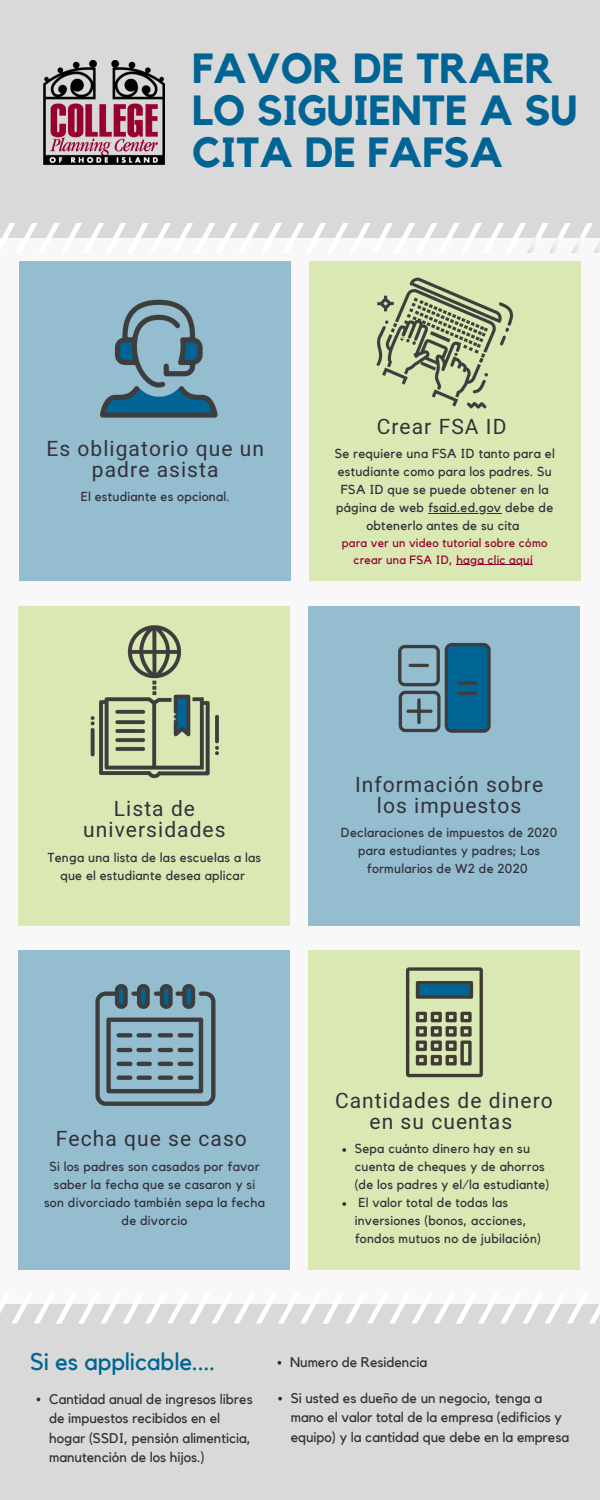
<style>
.page{position:relative;width:600px;height:1500px;background:#fff}
.page>*{position:absolute;margin:0;border:0;box-sizing:border-box;transform-origin:0 0}
.t1{font:700 42px/42px "Kollektif";color:#006594}
.t2{font:24px "Kollektif";color:#006594}
.t3{font:21px/21px "Heebo";letter-spacing:.05em;color:#34313a;text-align:center}
.t4{font:14px/19.5px "Kollektif";color:#34313a}
.t5{font:13px/18px "Kollektif";letter-spacing:.02em;color:#34313a;text-align:center}
.t6{font:12px/16.5px "Kollektif";letter-spacing:.02em;color:#98002e;text-align:center}
</style>
<div class="page">
<div style="left:0;top:238px;width:600px;height:1070px;background:#f8f8f8"></div>
<div style="left:0;top:1305px;width:600px;height:195px;background:#d9d9d9"></div>
<div style="left:19px;top:262px;width:272px;height:319px;background:#94bdd0"></div>
<div style="left:0;top:0;width:600px;height:238px;background:#d9d9d9"></div>
<div style="left:309px;top:262px;width:271px;height:319px;background:#dae8b4"></div>
<svg style="left:2px;top:223px;width:598px;height:30px"></svg>
<svg style="left:0;top:1304px;width:600px;height:20px"></svg>
<div style="left:19px;top:606px;width:271px;height:319px;background:#dae8b4"></div>
<div style="left:308px;top:606px;width:272px;height:319px;background:#94bdd0"></div>
<div style="left:19px;top:950px;width:271px;height:320px;background:#94bdd0"></div>
<div style="left:308px;top:950px;width:272px;height:320px;background:#dae8b4"></div>
<img style="left:376px;top:278px;width:138px;height:131px">
<img style="left:90px;top:625px;width:129px;height:154px">
<img style="left:398px;top:642px;width:93px;height:91px">
<img style="left:95px;top:984px;width:121px;height:122px">
<img style="left:405px;top:967px;width:78px;height:110px">
<img style="left:44px;top:60px;width:121px;height:105px">
<img style="left:100px;top:299px;width:118px;height:119px">
<svg style="left:342px;top:1148px;width:4px;height:4px"></svg>
<svg style="left:342px;top:1202px;width:4px;height:4px"></svg>
<hr style="left:428px;top:513px;width:73px;height:1px;background:#34313a">
<hr style="left:456px;top:564px;width:50px;height:1px;background:#98002e">
<svg style="left:506px;top:564px;width:27px;height:1px"></svg>
<svg style="left:278px;top:1397px;width:4px;height:4px"></svg>
<svg style="left:278px;top:1361px;width:3px;height:4px"></svg>
<p class="t1" style="left:192px;top:49px;width:387px">FAVOR DE TRAER<br>LO SIGUIENTE A SU<br>CITA DE FAFSA</p>
<p class="t3" style="left:46px;top:439px;width:219px">Es obligatorio que un padre asista</p>
<p class="t5" style="left:81px;top:488px;width:151px">El estudiante es opcional.</p>
<p class="t3" style="left:377px;top:417px;width:131px">Crear FSA ID</p>
<p class="t5" style="left:335px;top:445px;width:222px">Se requiere una FSA ID tanto para el estudiante como para los padres. Su<br>FSA ID que se puede obtener en la página de web fsaid.ed.gov debe de obtenerlo antes de su cita</p>
<p class="t6" style="left:342px;top:535px;width:207px">para ver un video tutorial sobre cómo crear una FSA ID, haga clic aquí</p>
<p class="t3" style="left:83px;top:799px;width:144px">Lista de universidades</p>
<p class="t5" style="left:48px;top:849px;width:215px">Tenga una lista de las escuelas a las que el estudiante desea aplicar</p>
<p class="t3" style="left:355px;top:775px;width:190px">Información sobre los impuestos</p>
<p class="t5" style="left:341px;top:824px;width:218px">Declaraciones de impuestos de 2020 para estudiantes y padres; Los formularios de W2 de 2020</p>
<p class="t3" style="left:56px;top:1129px;width:193px">Fecha que se caso</p>
<p class="t5" style="left:44px;top:1158px;width:222px">Si los padres son casados por favor saber la fecha que se casaron y si son divorciado también sepa la fecha de divorcio</p>
<p class="t3" style="left:335px;top:1091px;width:219px">Cantidades de dinero en su cuentas</p>
<p class="t5" style="left:355px;top:1140px;width:196px;text-align:left">Sepa cuánto dinero hay en su cuenta de cheques y de ahorros (de los padres y el/la estudiante)</p>
<p class="t5" style="left:355px;top:1194px;width:188px;text-align:left">El valor total de todas las inversiones (bonos, acciones, fondos mutuos no de jubilación)</p>
<p class="t2" style="left:30px;top:1351px;width:187px">Si es applicable....</p>
<p class="t4" style="left:49px;top:1389px;width:205px">Cantidad anual de ingresos libres de impuestos recibidos en el hogar (SSDI, pensión alimenticia, manutención de los hijos.)</p>
<p class="t4" style="left:291px;top:1389px;width:280px">Si usted es dueño de un negocio, tenga a mano el valor total de la empresa (edificios y equipo) y la cantidad que debe en la empresa</p>
<p class="t4" style="left:290px;top:1353px;width:139px">Numero de Residencia</p>
</div>
